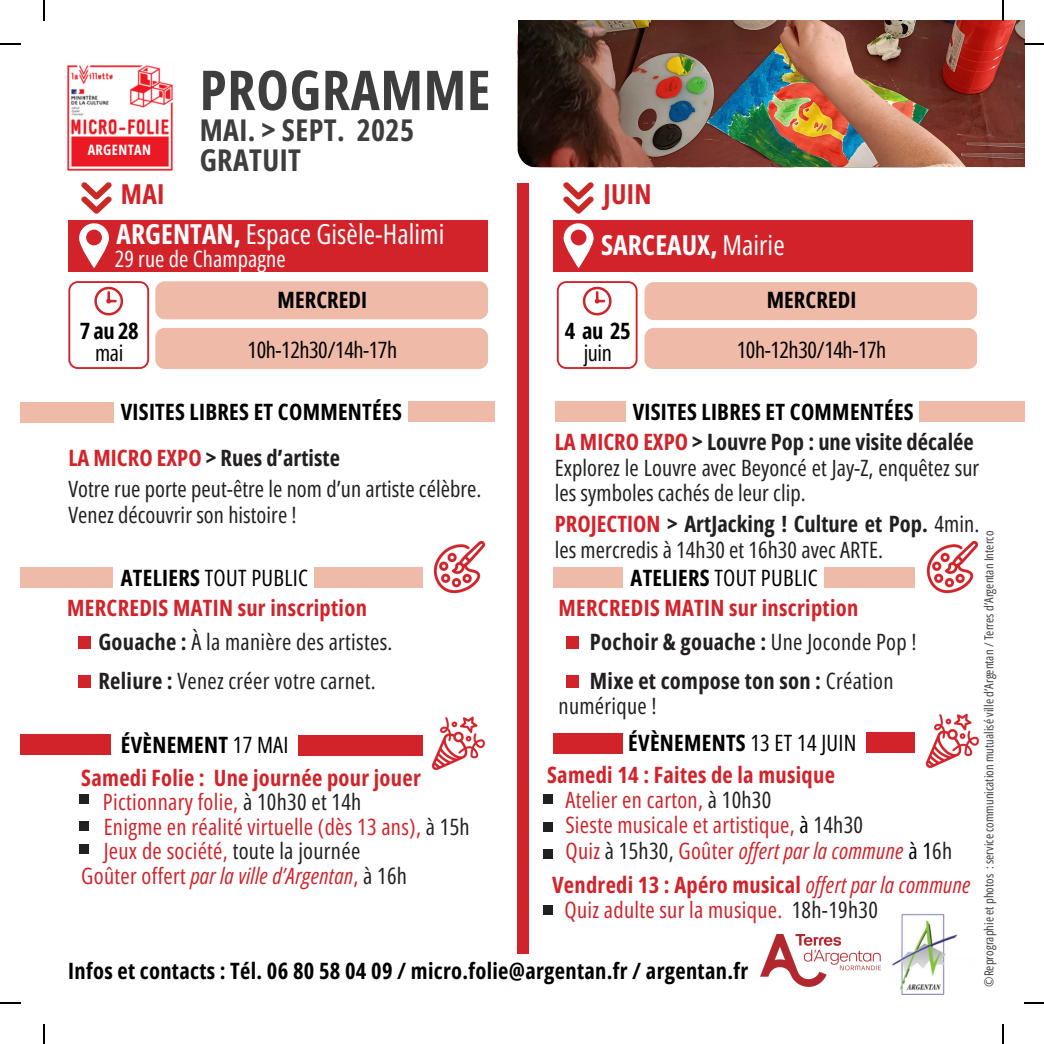
<style>
.page{position:relative;width:1044px;height:1044px;background:#fff}
.page>*{position:absolute;margin:0;border:0;box-sizing:border-box;transform-origin:0 0}
.t1{font:700 55px "Open Sans Condensed";letter-spacing:.015em;color:#3f3e3f}
.t2{font:700 30px "Open Sans Condensed";letter-spacing:.015em;color:#3f3e3f}
.t3{font:27.5px "Open Sans Condensed";letter-spacing:.005em;color:#fff}
.t4{font:700 27.5px "Open Sans Condensed";letter-spacing:.005em;color:#fff}
.t5{font:700 27.5px "Open Sans Condensed";letter-spacing:.015em;color:#d2232a}
.t6{font:22.5px/25.5px "Open Sans Condensed";letter-spacing:.005em;color:#231f20}
.t7{font:700 22.5px/22.5px "Open Sans Condensed";letter-spacing:.015em;color:#000;text-align:center}
.t8{font:22.5px "Open Sans Condensed";letter-spacing:.015em;color:#d2232a}
.t9{font:700 22.5px "Open Sans Condensed";letter-spacing:.015em;color:#d2232a}
.t10{font:700 22.5px "Open Sans Condensed";letter-spacing:.005em;color:#231f20}
.t11{font:italic 22.5px "Open Sans Condensed";letter-spacing:.015em;color:#d2232a}
.t12{font:22.5px "Open Sans Condensed";letter-spacing:.015em;color:#000}
.t13{font:22.5px "Open Sans Condensed";letter-spacing:-.02em;color:#000}
.t14{font:22.5px "Open Sans Condensed";letter-spacing:.005em;color:#fff}
.t15{font:700 14.25px "Open Sans Condensed";letter-spacing:.03em;color:#fff}
.t16{font:12.5px "Open Sans Condensed";letter-spacing:.005em;color:#3f3e3f}
.s1{font-weight:700}
.s2{font-weight:400}
.s3{color:#d2232a}
.s4{font-weight:700;color:#d2232a}
.s5{color:#231f20}
.s6{color:#000}
.s7{font-style:normal}
.s8{font-style:normal;color:#231f20}
.s9{font-style:normal;color:#000}
.s10{font-weight:400;font-style:italic}
</style>
<div class="page">
<img style="left:67px;top:65px;width:935px;height:930px">
<div style="left:378px;top:338px;width:288px;height:646px;background:#fff"></div>
<div style="left:21px;top:181px;width:1003px;height:712px;background:#fff"></div>
<div style="left:68px;top:220px;width:420px;height:52px;background:#d2232a"></div>
<svg style="left:79px;top:223px;width:30px;height:45px"></svg>
<div style="left:552px;top:220px;width:420px;height:52px;background:#d2232a"></div>
<svg style="left:563px;top:223px;width:30px;height:45px"></svg>
<div style="left:517px;top:183px;width:11px;height:769px;background:#d2232a"></div>
<div style="left:78px;top:635px;width:12px;height:13px;background:#d2232a"></div>
<div style="left:78px;top:674px;width:12px;height:13px;background:#d2232a"></div>
<div style="left:566px;top:635px;width:13px;height:13px;background:#d2232a"></div>
<div style="left:566px;top:674px;width:13px;height:13px;background:#d2232a"></div>
<img style="left:80px;top:176px;width:33px;height:38px">
<img style="left:561px;top:176px;width:34px;height:38px">
<svg style="left:68px;top:281px;width:81px;height:88px"></svg>
<div style="left:155px;top:281px;width:333px;height:38px;background:#efbba8;border-radius:9px"></div>
<div style="left:155px;top:328px;width:333px;height:41px;background:#efbba8;border-radius:9px"></div>
<div style="left:21px;top:401px;width:93px;height:21px;background:#efbba8"></div>
<div style="left:21px;top:734px;width:90px;height:21px;background:#d2232a"></div>
<div style="left:407px;top:401px;width:87px;height:21px;background:#efbba8"></div>
<div style="left:298px;top:735px;width:125px;height:21px;background:#d2232a"></div>
<div style="left:555px;top:401px;width:70px;height:21px;background:#efbba8"></div>
<div style="left:919px;top:401px;width:105px;height:20px;background:#efbba8"></div>
<div style="left:552px;top:732px;width:70px;height:21px;background:#d2232a"></div>
<div style="left:865px;top:732px;width:49px;height:21px;background:#d2232a"></div>
<svg style="left:556px;top:281px;width:81px;height:88px"></svg>
<div style="left:644px;top:282px;width:333px;height:38px;background:#efbba8;border-radius:9px"></div>
<div style="left:644px;top:328px;width:333px;height:41px;background:#efbba8;border-radius:9px"></div>
<img style="left:433px;top:540px;width:53px;height:54px">
<img style="left:926px;top:540px;width:53px;height:54px">
<div style="left:543px;top:794px;width:9px;height:9px;background:#231f20"></div>
<div style="left:543px;top:822px;width:9px;height:9px;background:#231f20"></div>
<div style="left:543px;top:848px;width:9px;height:10px;background:#231f20"></div>
<div style="left:79px;top:794px;width:10px;height:9px;background:#231f20"></div>
<div style="left:79px;top:821px;width:10px;height:9px;background:#231f20"></div>
<div style="left:79px;top:843px;width:10px;height:10px;background:#231f20"></div>
<img style="left:518px;top:21px;width:506px;height:146px">
<div style="left:543px;top:905px;width:9px;height:9px;background:#231f20"></div>
<div style="left:21px;top:566px;width:92px;height:21px;background:#efbba8"></div>
<div style="left:314px;top:566px;width:108px;height:21px;background:#efbba8"></div>
<div style="left:552px;top:566px;width:70px;height:21px;background:#efbba8"></div>
<div style="left:823px;top:566px;width:91px;height:21px;background:#efbba8"></div>
<img style="left:431px;top:716px;width:55px;height:55px">
<img style="left:925px;top:713px;width:55px;height:55px">
<div style="left:754px;top:930px;width:131px;height:70px;background:#fff"></div>
<img style="left:760px;top:934px;width:120px;height:52px">
<hr style="left:43px;top:0;width:2px;height:21px;background:#000">
<hr style="left:0;top:43px;width:21px;height:2px;background:#000">
<hr style="left:1001px;top:0;width:2px;height:21px;background:#000">
<svg style="left:1024px;top:43px;width:19px;height:2px"></svg>
<svg style="left:43px;top:1024px;width:2px;height:19px"></svg>
<hr style="left:0;top:1001px;width:21px;height:2px;background:#000">
<svg style="left:1002px;top:1024px;width:1px;height:19px"></svg>
<svg style="left:1024px;top:1002px;width:19px;height:1px"></svg>
<p class="t15" style="left:88px;top:140px;width:65px">ARGENTAN</p>
<p class="t1" style="left:200px;top:51px;width:292px">PROGRAMME</p>
<p class="t2" style="left:200px;top:109px;width:216px">MAI. &gt; SEPT. 2025</p>
<p class="t2" style="left:200px;top:139px;width:103px">GRATUIT</p>
<h5 class="t5" style="left:121px;top:174px;width:45px">MAI</h5>
<h5 class="t5" style="left:603px;top:174px;width:50px">JUIN</h5>
<p class="t3" style="left:117px;top:215px;width:329px"><span class="s1">ARGENTAN,</span> Espace Gisèle-Halimi</p>
<p class="t14" style="left:115px;top:243px;width:172px">29 rue de Champagne</p>
<p class="t7" style="left:80px;top:319px;width:60px">7au28 <span class="s2">mai</span></p>
<p class="t7" style="left:277px;top:287px;width:91px">MERCREDI</p>
<p class="t13" style="left:247px;top:334px;width:151px">10h-12h30/14h-17h</p>
<p class="t7" style="left:121px;top:399px;width:282px">VISITES LIBRES ET COMMENTÉES</p>
<p class="t4" style="left:601px;top:226px;width:185px">SARCEAUX, <span class="s2">Mairie</span></p>
<h3 class="t7" style="left:564px;top:319px;width:67px">4 au 25 <span class="s2">juin</span></h3>
<h6 class="t7" style="left:766px;top:288px;width:91px">MERCREDI</h6>
<p class="t13" style="left:736px;top:334px;width:151px">10h-12h30/14h-17h</p>
<p class="t7" style="left:632px;top:399px;width:282px">VISITES LIBRES ET COMMENTÉES</p>
<p class="t10" style="left:554px;top:426px;width:420px"><span class="s3">LA MICRO EXPO</span> &gt; Louvre Pop : une visite décalée</p>
<p class="t6" style="left:554px;top:454px;width:426px">Explorez le Louvre avec Beyoncé et Jay-Z, enquêtez sur les symboles cachés de leur clip.</p>
<p class="t6" style="left:554px;top:510px;width:426px"><span class="s4">PROJECTION</span> <span class="s1">&gt; ArtJacking ! Culture et Pop.</span> 4min. les mercredis à 14h30 et 16h30 avec ARTE.</p>
<p class="t10" style="left:68px;top:442px;width:273px"><span class="s3">LA MICRO EXPO</span> &gt; Rues d’artiste</p>
<p class="t6" style="left:68px;top:475px;width:414px">Votre rue porte peut-être le nom d’un artiste célèbre.<br>Venez découvrir son histoire !</p>
<p class="t16" style="left:979px;top:986px;width:457px;rotate:-90deg">©Reprographie et photos : service communication mutualisé ville d’Argentan / Terres d’Argentan Interco</p>
<p class="t12" style="left:121px;top:562px;width:189px"><span class="s1">ATELIERS</span> TOUT PUBLIC</p>
<h6 class="t12" style="left:630px;top:562px;width:189px"><span class="s1">ATELIERS</span> TOUT PUBLIC</h6>
<p class="t9" style="left:67px;top:591px;width:301px">MERCREDIS MATIN sur inscription</p>
<h1 class="t6" style="left:98px;top:628px;width:295px"><span class="s1">Gouache :</span> À la manière des artistes.</h1>
<h2 class="t6" style="left:98px;top:667px;width:279px"><span class="s1">Reliure :</span> Venez créer votre carnet.</h2>
<h2 class="t9" style="left:558px;top:591px;width:301px">MERCREDIS MATIN sur inscription</h2>
<h2 class="t10" style="left:589px;top:625px;width:328px">Pochoir &amp; gouache : <span class="s2">Une Joconde Pop !</span></h2>
<h3 class="t10" style="left:589px;top:664px;width:305px">Mixe et compose ton son : <span class="s2">Création</span></h3>
<p class="t6" style="left:558px;top:692px;width:100px">numérique !</p>
<p class="t7" style="left:628px;top:730px;width:230px">ÉVÈNEMENTS <span class="s2">13 ET 14 JUIN</span></p>
<h4 class="t7" style="left:121px;top:733px;width:169px">ÉVÈNEMENT <span class="s2">17 MAI</span></h4>
<h4 class="t9" style="left:547px;top:758px;width:289px">Samedi 14 : Faites de la musique</h4>
<p class="t8" style="left:565px;top:783px;width:207px">Atelier en carton, <span class="s5">à 10h30</span></p>
<p class="t8" style="left:565px;top:809px;width:299px">Sieste musicale et artistique, <span class="s6">à</span> <span class="s5">14h30</span></p>
<h4 class="t11" style="left:565px;top:834px;width:388px"><span class="s7">Quiz</span> <span class="s8">à 15h30,</span> <span class="s7">Goûter</span> offert par la commune <span class="s9">à 1</span><span class="s8">6h</span></h4>
<h4 class="t9" style="left:552px;top:868px;width:420px">Vendredi 13 : Apéro musical <span class="s10">offert par la commune</span></h4>
<p class="t8" style="left:564px;top:893px;width:315px">Quiz adulte sur la musique. <span class="s5">18h-19h30</span></p>
<p class="t9" style="left:81px;top:761px;width:341px">Samedi Folie : Une journée pour jouer</p>
<p class="t8" style="left:103px;top:786px;width:260px">Pictionnary folie, <span class="s5">à 10h30 et 14h</span></p>
<h5 class="t8" style="left:104px;top:810px;width:367px">Enigme en réalité virtuelle (dès 13 ans), <span class="s5">à 15h</span></h5>
<h5 class="t8" style="left:104px;top:834px;width:258px">Jeux de société, <span class="s5">toute la journée</span></h5>
<h6 class="t11" style="left:81px;top:859px;width:327px"><span class="s7">Goûter offert</span> par la ville d’Argentan<span class="s7">,</span> <span class="s8">à 16h</span></h6>
<p class="t7" style="left:68px;top:958px;width:681px">Infos et contacts : Tél. 06 80 58 04 09 / micro.folie@argentan.fr / argentan.fr</p>
</div>
